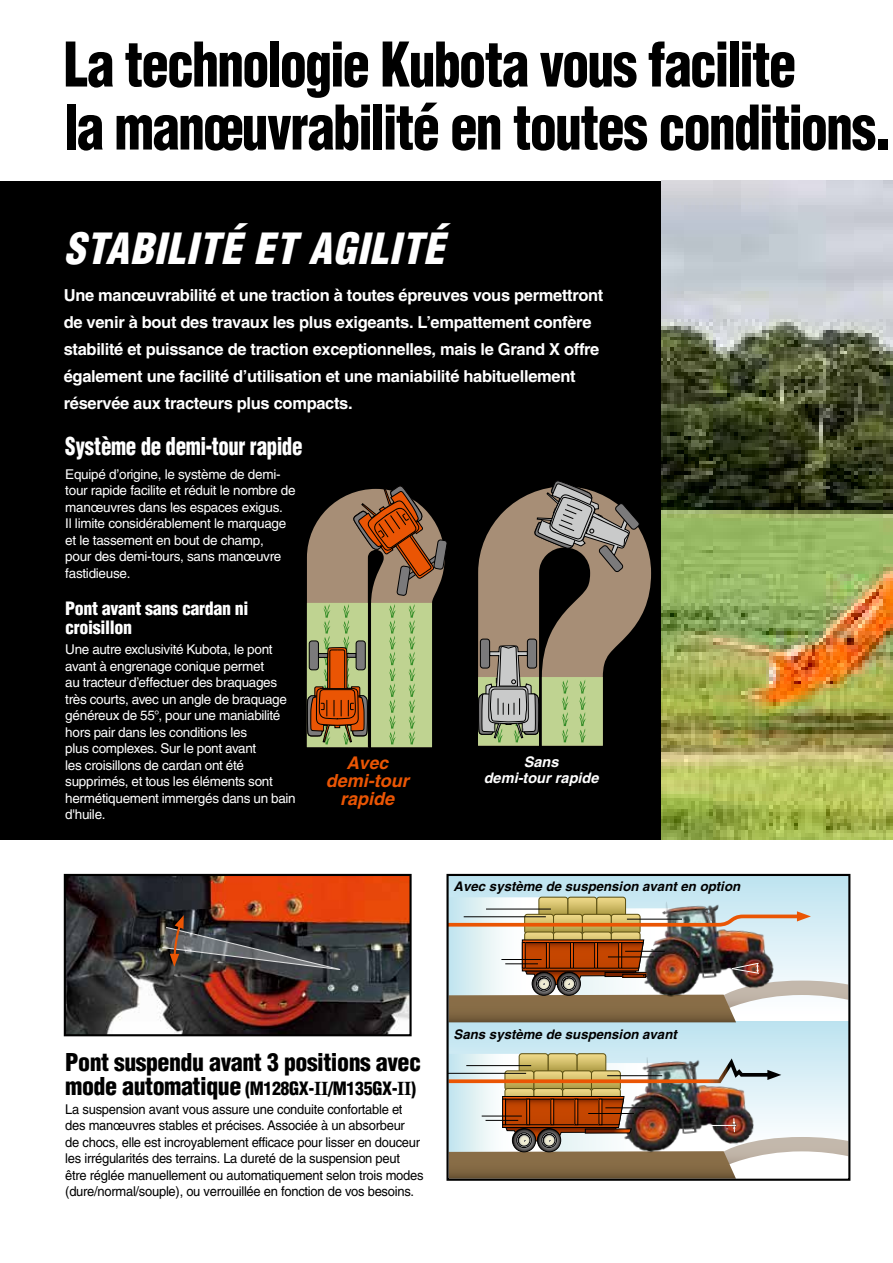
<style>
.page{position:relative;width:893px;height:1263px;background:#fff}
.page>*{position:absolute;margin:0;border:0;box-sizing:border-box;transform-origin:0 0}
.t1{font:900 condensed 60px/63px "Helvetica";letter-spacing:-.04em;color:#000;scale:.91 1}
.t2{font:italic 900 condensed 42px "Helvetica";letter-spacing:.02em;color:#fff}
.t3{font:900 condensed 24px "Helvetica";letter-spacing:-.02em;color:#000}
.t4{font:900 condensed 24px "Helvetica";letter-spacing:-.015em;color:#fff;scale:.87 1}
.t5{font:900 condensed 18px "Helvetica";letter-spacing:-.02em;color:#000}
.t6{font:900 condensed 18px/19.5px "Helvetica";letter-spacing:-.02em;color:#fff}
.t7{font:italic 700 18px/18px "Helvetica";color:#ea5504;text-align:center}
.t8{font:italic 700 17.4px "Helvetica";color:#ea5504}
.t9{font:700 16.5px/27px "Helvetica";letter-spacing:-.02em;color:#fff}
.t10{font:italic 700 14.55px/16px "Helvetica";color:#fff;text-align:center}
.t11{font:13.5px/16.5px "Helvetica";letter-spacing:-.02em;color:#fff}
.t12{font:13.5px/16.5px "Helvetica";letter-spacing:-.02em;color:#000;scale:.96 1}
.t13{font:italic 700 13.2px "Helvetica";color:#000}
.s1{font-size:24px}
.s2{font-family:"Century Old Style";font-weight:700;font-stretch:normal}
</style>
<div class="page">
<div style="left:0;top:181px;width:661px;height:659px;background:#000"></div>
<img style="left:63px;top:873px;width:349px;height:164px">
<img style="left:161px;top:915px;width:180px;height:56px">
<svg style="left:306px;top:486px;width:141px;height:261px"></svg>
<svg style="left:478px;top:481px;width:173px;height:265px"></svg>
<img style="left:661px;top:181px;width:232px;height:659px">
<img style="left:446px;top:873px;width:405px;height:308px">
<h1 class="t1" style="left:64px;top:33px;width:911px">La technologie Kubota vous facilite<br>la manœuvrabilité en toutes conditions.</h1>
<h2 class="t2" style="left:64px;top:222px;width:382px">STABILITÉ ET AGILITÉ</h2>
<p class="t9" style="left:64px;top:282px;width:541px">Une manœuvrabilité et une traction à toutes épreuves vous permettront de venir à bout des travaux les plus exigeants. L’empattement confère stabilité et puissance de traction exceptionnelles, mais le Grand X offre également une facilité d’utilisation et une maniabilité habituellement réservée aux tracteurs plus compacts.</p>
<h3 class="t4" style="left:65px;top:431px;width:274px">Système de demi-tour rapide</h3>
<p class="t11" style="left:65px;top:466px;width:232px">Equipé d’origine, le système de demi&shy;tour rapide facilite et réduit le nombre de manœuvres dans les espaces exigus.<br>Il limite considérablement le marquage et le tassement en bout de champ,<br>pour des demi-tours, sans manœuvre fastidieuse.</p>
<h3 class="t6" style="left:65px;top:598px;width:185px">Pont avant sans cardan ni croisillon</h3>
<p class="t11" style="left:65px;top:641px;width:232px">Une autre exclusivité Kubota, le pont avant à engrenage conique permet<br>au tracteur d’effectuer des braquages très courts, avec un angle de braquage généreux de 55°, pour une maniabilité hors pair dans les conditions les<br>plus complexes. Sur le pont avant<br>les croisillons de cardan ont été supprimés, et tous les éléments sont hermétiquement immergés dans un bain d'huile.</p>
<p class="t8" style="left:346px;top:752px;width:43px">Avec</p>
<h3 class="t7" style="left:326px;top:772px;width:84px">demi-tour rapide</h3>
<p class="t10" style="left:484px;top:753px;width:116px">Sans<br>demi-tour rapide</p>
<p class="t13" style="left:454px;top:878px;width:288px">Avec système de suspension avant en option</p>
<h3 class="t3" style="left:65px;top:1047px;width:357px">Pont suspendu avant 3 positions avec</h3>
<h3 class="t5" style="left:65px;top:1077px;width:352px"><span class="s1">mode automatique</span> (M128GX-<span class="s2">II</span>/M135GX-<span class="s2">II</span>)</h3>
<p class="t12" style="left:65px;top:1101px;width:375px">La suspension avant vous assure une conduite confortable et des manœuvres stables et précises. Associée à un absorbeur<br>de chocs, elle est incroyablement efficace pour lisser en douceur les irrégularités des terrains. La dureté de la suspension peut être réglée manuellement ou automatiquement selon trois modes (dure/normal/souple), ou verrouillée en fonction de vos besoins.</p>
<p class="t13" style="left:454px;top:1026px;width:225px">Sans système de suspension avant</p>
</div>
